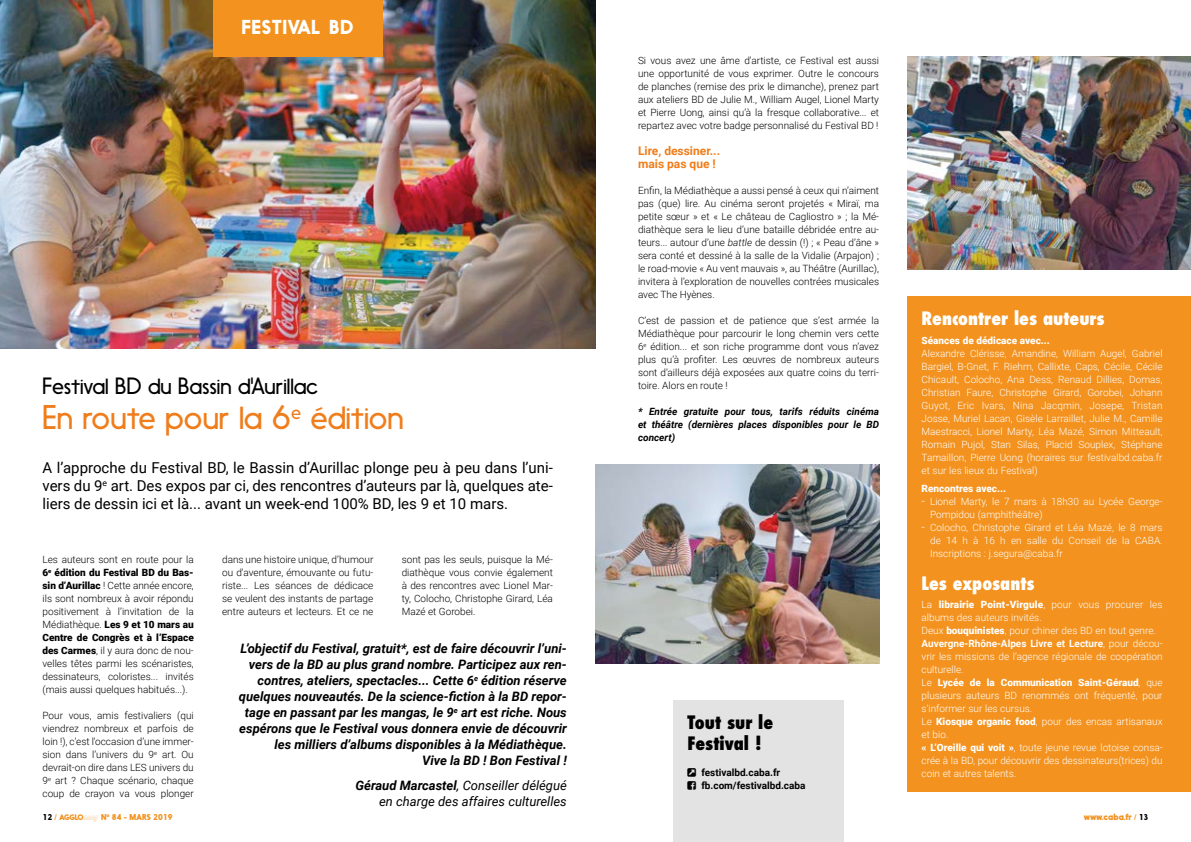
<style>
.page{position:relative;width:1191px;height:842px;background:#fff}
.page>*{position:absolute;margin:0;border:0;box-sizing:border-box;transform-origin:0 0}
.t1{font:300 32px "Nanami";color:#ef7d1b}
.t2{font:300 22px "Nanami";color:#000}
.Rubrique{font:700 18.9px "Nanami";color:#fff}
.Normal_e{font:800 condensed 18px "Futura";color:#fff}
.Normal_e-2{font:800 condensed 18px/21px "Futura";color:#000}
.t3{font:15px/18px "Roboto";color:#000;text-align:justify}
.t4{font:italic 700 13px/16px "Roboto";color:#000;text-align:right}
.t5{font:italic 13px/16px "Roboto";color:#000;text-align:right}
.t6{font:700 12px "Roboto";color:#ef7d1b}
.t7{font:300 10px/13px "Roboto";color:#000;text-align:justify}
.Normal_e-3{font:300 10px/13px "Roboto";color:#fff;text-align:justify}
.t8{font:italic 700 10px/13px "Roboto";color:#000;text-align:justify}
.Normal_e-4{font:900 10px "Roboto";color:#fff}
.Normal_e-5{font:700 10px "Roboto";color:#000}
.t9{font:900 9px "Nanami";letter-spacing:-.01em;color:#f3921e}
.t10{font:900 8px "Nanami";color:#f3921e}
.s1{font-weight:900}
.s2{font-weight:700}
.s3{font-style:italic}
.s4{font-size:12px}
.s5{color:#000}
.s6{font-size:7.5px}
.s7{font-family:"Nanami Outline";font-weight:400;font-style:italic;font-size:8.2px}
.s8{font-size:8px}
.s9{font-size:8px;color:#000}
</style>
<div class="page">
<img style="left:0;top:0;width:595px;height:349px">
<div style="left:907px;top:296px;width:284px;height:496px;background:#f3921e"></div>
<div style="left:673px;top:700px;width:170px;height:142px;background:#e3e3e3"></div>
<img style="left:595px;top:465px;width:284px;height:198px">
<img style="left:907px;top:57px;width:284px;height:212px">
<div style="left:213px;top:0;width:169px;height:57px;background:#f3921e"></div>
<p class="Rubrique" style="left:241px;top:16px;width:114px">FESTIVAL BD</p>
<p class="t2" style="left:43px;top:373px;width:277px">Festival BD du Bassin d'Aurillac</p>
<p class="t1" style="left:43px;top:399px;width:363px">En route pour la 6<sup>e</sup> édition</p>
<p class="t3" style="left:43px;top:458px;width:512px">A l’approche du Festival BD, le Bassin d’Aurillac plonge peu à peu dans l’uni&shy;vers du 9<sup>e</sup> art. Des expos par ci, des rencontres d’auteurs par là, quelques ate&shy;liers de dessin ici et là... avant un week-end 100% BD, les 9 et 10 mars.</p>
<p class="t7" style="left:43px;top:553px;width:153px">Les auteurs sont en route pour la <span class="s1">6</span><sup>e</sup> <span class="s1">édition du Festival BD du Bas&shy;sin d’Aurillac</span> ! Cette année encore, ils sont nombreux à avoir répondu positivement à l’invitation de la Médiathèque. <span class="s1">Les 9 et 10 mars au Centre de Congrès et à l’Espace des Carmes</span>, il y aura donc de nou&shy;velles têtes parmi les scénaristes, dessinateurs, coloristes... invités (mais aussi quelques habitués...).</p>
<p class="t7" style="left:43px;top:709px;width:153px">Pour vous, amis festivaliers (qui viendrez nombreux et parfois de loin !), c’est l’occasion d’une immer&shy;sion dans l’univers du 9<sup>e</sup> art. Ou devrait-on dire dans LES univers du 9<sup>e</sup> art ? Chaque scénario, chaque coup de crayon va vous plonger</p>
<p class="t7" style="left:222px;top:553px;width:153px">dans une histoire unique, d’humour ou d’aventure, émouvante ou futu&shy;riste... Les séances de dédicace se veulent des instants de partage entre auteurs et lecteurs. Et ce ne</p>
<p class="t7" style="left:402px;top:553px;width:153px">sont pas les seuls, puisque la Mé&shy;diathèque vous convie également à des rencontres avec Lionel Mar&shy;ty, Colocho, Christophe Girard, Léa Mazé et Gorobei.</p>
<p class="t4" style="left:239px;top:640px;width:329px">L’objectif du Festival, gratuit*, est de faire découvrir l’uni&shy;vers de la BD au plus grand nombre. Participez aux ren&shy;contres, ateliers, spectacles... Cette 6<sup>e</sup> édition réserve quelques nouveautés. De la science-fiction à la BD repor&shy;tage en passant par les mangas, le 9<sup>e</sup> art est riche. Nous espérons que le Festival vous donnera envie de découvrir les milliers d’albums disponibles à la Médiathèque.</p>
<p class="t4" style="left:422px;top:752px;width:146px">Vive la BD ! Bon Festival !</p>
<p class="t5" style="left:355px;top:777px;width:213px"><span class="s2">Géraud Marcastel</span>, Conseiller délégué en charge des affaires culturelles</p>
<p class="t7" style="left:638px;top:54px;width:242px">Si vous avez une âme d’artiste, ce Festival est aussi une opportunité de vous exprimer. Outre le concours de planches (remise des prix le dimanche), prenez part aux ateliers BD de Julie M., William Augel, Lionel Marty et Pierre Uong, ainsi qu’à la fresque collaborative... et repartez avec votre badge personnalisé du Festival BD !</p>
<p class="t6" style="left:638px;top:143px;width:84px">Lire, dessiner...</p>
<p class="t6" style="left:638px;top:156px;width:79px">mais pas que !</p>
<p class="t7" style="left:638px;top:184px;width:242px">Enfin, la Médiathèque a aussi pensé à ceux qui n’aiment pas (que) lire. Au cinéma seront projetés « Miraï, ma petite sœur » et « Le château de Cagliostro » ; la Mé&shy;diathèque sera le lieu d’une bataille débridée entre au&shy;teurs... autour d’une <span class="s3">battle</span> de dessin (!) ; « Peau d’âne » sera conté et dessiné à la salle de la Vidalie (Arpajon) ; le road-movie « Au vent mauvais », au Théâtre (Aurillac), invitera à l’exploration de nouvelles contrées musicales avec The Hyènes.</p>
<p class="t7" style="left:638px;top:314px;width:242px">C’est de passion et de patience que s’est armée la Médiathèque pour parcourir le long chemin vers cette 6<sup>e</sup> édition... et son riche programme dont vous n’avez plus qu’à profiter. Les œuvres de nombreux auteurs sont d’ailleurs déjà exposées aux quatre coins du terri&shy;toire. Alors en route !</p>
<p class="t8" style="left:638px;top:405px;width:242px">* Entrée gratuite pour tous, tarifs réduits cinéma et théâtre (dernières places disponibles pour le BD concert)</p>
<p class="Normal_e-2" style="left:687px;top:712px;width:87px">Tout sur le<br>Festival !</p>
<p class="Normal_e-5" style="left:701px;top:766px;width:80px">festivalbd.caba.fr</p>
<p class="Normal_e-5" style="left:701px;top:779px;width:106px">fb.com/festivalbd.caba</p>
<p class="Normal_e" style="left:921px;top:306px;width:185px">Rencontrer les auteurs</p>
<p class="Normal_e-4" style="left:921px;top:333px;width:130px">Séances de dédicace avec...</p>
<p class="Normal_e-3" style="left:921px;top:346px;width:242px">Alexandre Clérisse, Amandine, William Augel, Gabriel Bargiel, B-Gnet, F. Riehm, Callixte, Caps, Cécile, Cécile Chicault, Colocho, Ana Dess, Renaud Dillies, Domas, Christian Faure, Christophe Girard, Gorobei, Johann Guyot, Eric Ivars, Nina Jacqmin, Josepe, Tristan Josse, Muriel Lacan, Gisèle Larraillet, Julie M., Camille Maestracci, Lionel Marty, Léa Mazé, Simon Mitteault, Romain Pujol, Stan Silas, Placid Souplex, Stéphane Tamaillon, Pierre Uong (horaires sur festivalbd.caba.fr et sur les lieux du Festival)</p>
<p class="Normal_e-4" style="left:921px;top:482px;width:86px">Rencontres avec...</p>
<p class="Normal_e-3" style="left:930px;top:495px;width:234px;text-indent:-9px"><span class="s4">-</span> Lionel Marty, le 7 mars à 18h30 au Lycée George-<br>Pompidou (amphithéâtre)</p>
<p class="Normal_e-3" style="left:930px;top:521px;width:234px;text-indent:-9px"><span class="s4">-</span> Colocho, Christophe Girard et Léa Mazé, le 8 mars de 14 h à 16 h en salle du Conseil de la CABA.<br>Inscriptions : j.segura@caba.fr</p>
<p class="Normal_e" style="left:921px;top:571px;width:114px">Les exposants</p>
<p class="Normal_e-3" style="left:921px;top:598px;width:242px">La <span class="s1">librairie Point-Virgule</span>, pour vous procurer les albums des auteurs invités.</p>
<p class="Normal_e-3" style="left:921px;top:624px;width:236px">Deux <span class="s1">bouquinistes</span>, pour chiner des BD en tout genre.</p>
<p class="Normal_e-3" style="left:921px;top:637px;width:242px"><span class="s2">Auvergne-Rhône-Alpes Livre et Lecture</span>, pour décou&shy;vrir les missions de l’agence régionale de coopération culturelle.</p>
<p class="Normal_e-3" style="left:921px;top:676px;width:242px">Le <span class="s1">Lycée de la Communication Saint-Géraud</span>, que plusieurs auteurs BD renommés ont fréquenté, pour s’informer sur les cursus.</p>
<p class="Normal_e-3" style="left:921px;top:715px;width:242px">Le <span class="s1">Kiosque organic food</span>, pour des encas artisanaux et bio.</p>
<p class="Normal_e-3" style="left:921px;top:741px;width:242px"><span class="s1">« L’Oreille qui voit »</span>, toute jeune revue lotoise consa&shy;crée à la BD, pour découvrir des dessinateurs(trices) du coin et autres talents.</p>
<p class="t10" style="left:43px;top:812px;width:131px"><span class="s5">12</span> / <span class="s6">AGGLO</span><span class="s7">mag</span> N° 84 - mars 2019</p>
<p class="t9" style="left:1083px;top:812px;width:66px">www.caba.fr <span class="s8">/</span> <span class="s9">13</span></p>
</div>
